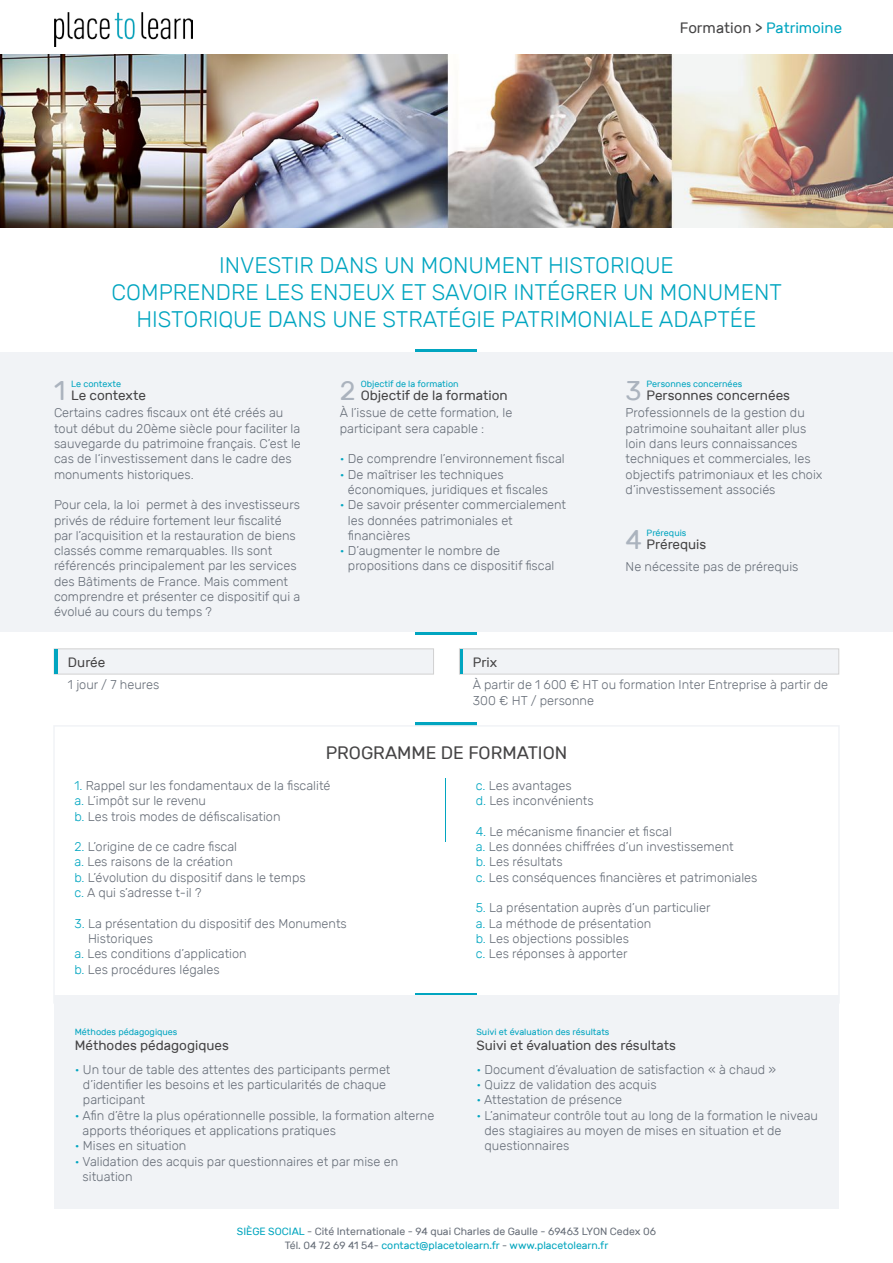
<style>
.page{position:relative;width:893px;height:1263px;background:#fff}
.page>*{position:absolute;margin:0;border:0;box-sizing:border-box;transform-origin:0 0}
.t1{font:27px "Rubik";color:#abb3be}
.t2{font:300 22.5px/27px "Rubik";color:#01a5c0;text-align:center}
.t3{font:18px "Rubik";color:#454445}
.t4{font:15px "Rubik";color:#454445}
.t5{font:13.5px "Rubik";color:#454445}
.t6{font:300 12.75px/15.3px "Rubik";color:#676e78}
.t7{font:10.5px/13.5px "Rubik";color:#676e78;text-align:center}
.t8{font:9px "Rubik";color:#01a5c0}
.s1{color:#01a5c0}
.s2{color:#00a5be}
</style>
<div class="page">
<img style="left:0;top:54px;width:893px;height:173px">
<img style="left:54px;top:12px;width:138px;height:35px">
<hr style="left:416px;top:349px;width:61px;height:3px;background:#01a5c0">
<hr style="left:416px;top:723px;width:61px;height:3px;background:#01a5c0">
<hr style="left:445px;top:778px;width:1px;height:64px;background:#01a5c0">
<hr style="left:416px;top:993px;width:61px;height:2px;background:#01a5c0">
<div style="left:54px;top:995px;width:785px;height:214px;background:#f1f3f6"></div>
<div style="left:53px;top:725px;width:787px;height:278px;border:2px solid #f1f3f6"></div>
<div style="left:0;top:352px;width:893px;height:279px;background:#f1f3f6"></div>
<hr style="left:416px;top:632px;width:61px;height:2px;background:#01a5c0">
<div style="left:459px;top:649px;width:380px;height:25px;background:#f1f3f6;border:1px solid #d1d1d1"></div>
<div style="left:54px;top:649px;width:380px;height:25px;background:#f1f3f6;border:1px solid #d1d1d1"></div>
<hr style="left:55px;top:649px;width:3px;height:25px;background:#01a5c0">
<hr style="left:460px;top:649px;width:3px;height:25px;background:#01a5c0">
<p class="t4" style="left:680px;top:19px;width:164px">Formation &gt; <span class="s1">Patrimoine</span></p>
<h2 class="t2" style="left:112px;top:252px;width:672px">INVESTIR DANS UN MONUMENT HISTORIQUE<br>COMPRENDRE LES ENJEUX ET SAVOIR INTÉGRER UN MONUMENT<br>HISTORIQUE DANS UNE STRATÉGIE PATRIMONIALE ADAPTÉE</h2>
<p class="t8" style="left:361px;top:378px;width:99px">Objectif de la formation</p>
<h1 class="t1" style="left:626px;top:375px;width:18px">3</h1>
<p class="t8" style="left:647px;top:378px;width:97px">Personnes concernées</p>
<p class="t8" style="left:71px;top:378px;width:51px">Le contexte</p>
<p class="t5" style="left:71px;top:387px;width:76px">Le contexte</p>
<h1 class="t1" style="left:340px;top:375px;width:17px">2</h1>
<p class="t5" style="left:647px;top:387px;width:145px">Personnes concernées</p>
<h1 class="t1" style="left:54px;top:375px;width:13px">1</h1>
<p class="t5" style="left:361px;top:387px;width:148px">Objectif de la formation</p>
<p class="t6" style="left:54px;top:405px;width:248px">Certains cadres fiscaux ont été créés au tout début du 20ème siècle pour faciliter la sauvegarde du patrimoine français. C’est le cas de l‘investissement dans le cadre des monuments historiques.</p>
<p class="t6" style="left:54px;top:497px;width:248px">Pour cela, la loi permet à des investisseurs privés de réduire fortement leur fiscalité par l’acquisition et la restauration de biens classés comme remarquables. Ils sont référencés principalement par les services des Bâtiments de France. Mais comment comprendre et présenter ce dispositif qui a évolué au cours du temps ?</p>
<p class="t6" style="left:340px;top:405px;width:174px">À l’issue de cette formation, le participant sera capable :</p>
<p class="t6" style="left:340px;top:451px;width:226px"><span class="s1">•</span> De comprendre l’environnement fiscal</p>
<p class="t6" style="left:348px;top:467px;width:202px;text-indent:-8px"><span class="s1">•</span> De maîtriser les techniques économiques, juridiques et fiscales</p>
<p class="t6" style="left:348px;top:497px;width:220px;text-indent:-8px"><span class="s1">•</span> De savoir présenter commercialement les données patrimoniales et financières</p>
<p class="t6" style="left:348px;top:543px;width:208px;text-indent:-8px"><span class="s1">•</span> D’augmenter le nombre de propositions dans ce dispositif fiscal</p>
<p class="t5" style="left:68px;top:655px;width:39px">Durée</p>
<p class="t5" style="left:473px;top:655px;width:26px">Prix</p>
<p class="t6" style="left:626px;top:405px;width:198px">Professionnels de la gestion du patrimoine souhaitant aller plus loin dans leurs connaissances techniques et commerciales, les objectifs patrimoniaux et les choix d’investissement associés</p>
<h1 class="t1" style="left:626px;top:525px;width:18px">4</h1>
<p class="t8" style="left:647px;top:527px;width:41px">Prérequis</p>
<p class="t5" style="left:647px;top:537px;width:61px">Prérequis</p>
<p class="t6" style="left:626px;top:559px;width:174px">Ne nécessite pas de prérequis</p>
<p class="t6" style="left:68px;top:677px;width:93px">1 jour / 7 heures</p>
<p class="t6" style="left:473px;top:677px;width:357px">À partir de 1 600 € HT ou formation Inter Entreprise à partir de<br>300 € HT / personne</p>
<h3 class="t3" style="left:326px;top:743px;width:243px">PROGRAMME DE FORMATION</h3>
<p class="t6" style="left:74px;top:778px;width:258px"><span class="s1">1.</span> Rappel sur les fondamentaux de la fiscalité <span class="s1">a.</span> L’impôt sur le revenu<br><span class="s1">b.</span> Les trois modes de défiscalisation</p>
<p class="t6" style="left:74px;top:839px;width:233px"><span class="s1">2.</span> L’origine de ce cadre fiscal<br><span class="s1">a.</span> Les raisons de la création<br><span class="s1">b.</span> L’évolution du dispositif dans le temps <span class="s1">c.</span> A qui s’adresse t-il ?</p>
<p class="t6" style="left:74px;top:916px;width:274px"><span class="s1">3.</span> La présentation du dispositif des Monuments</p>
<p class="t6" style="left:88px;top:931px;width:67px">Historiques</p>
<p class="t6" style="left:74px;top:946px;width:174px"><span class="s1">a.</span> Les conditions d’application</p>
<p class="t6" style="left:74px;top:961px;width:147px"><span class="s1">b.</span> Les procédures légales</p>
<p class="t6" style="left:476px;top:778px;width:119px"><span class="s1">c.</span> Les avantages<br><span class="s1">d.</span> Les inconvénients</p>
<p class="t6" style="left:476px;top:824px;width:283px"><span class="s1">4.</span> Le mécanisme financier et fiscal<br><span class="s1">a.</span> Les données chiffrées d’un investissement<br><span class="s1">b.</span> Les résultats<br><span class="s1">c.</span> Les conséquences financières et patrimoniales</p>
<p class="t6" style="left:476px;top:900px;width:236px"><span class="s1">5.</span> La présentation auprès d’un particulier <span class="s1">a.</span> La méthode de présentation<br><span class="s1">b.</span> Les objections possibles<br><span class="s1">c.</span> Les réponses à apporter</p>
<p class="t8" style="left:75px;top:1027px;width:104px">Méthodes pédagogiques</p>
<p class="t8" style="left:476px;top:1027px;width:135px">Suivi et évaluation des résultats</p>
<p class="t5" style="left:75px;top:1038px;width:155px">Méthodes pédagogiques</p>
<p class="t5" style="left:476px;top:1038px;width:201px">Suivi et évaluation des résultats</p>
<p class="t6" style="left:83px;top:1062px;width:309px;text-indent:-8px"><span class="s1">•</span> Un tour de table des attentes des participants permet d’identifier les besoins et les particularités de chaque participant</p>
<p class="t6" style="left:83px;top:1108px;width:353px;text-indent:-8px"><span class="s1">•</span> Afin d’être la plus opérationnelle possible, la formation alterne apports théoriques et applications pratiques</p>
<p class="t6" style="left:75px;top:1138px;width:113px"><span class="s1">•</span> Mises en situation</p>
<p class="t6" style="left:83px;top:1153px;width:317px;text-indent:-8px"><span class="s1">•</span> Validation des acquis par questionnaires et par mise en situation</p>
<p class="t6" style="left:476px;top:1062px;width:301px"><span class="s1">•</span> Document d’évaluation de satisfaction « à chaud »</p>
<p class="t6" style="left:476px;top:1077px;width:182px"><span class="s1">•</span> Quizz de validation des acquis</p>
<p class="t6" style="left:476px;top:1092px;width:147px"><span class="s1">•</span> Attestation de présence</p>
<p class="t6" style="left:485px;top:1108px;width:335px;text-indent:-8px"><span class="s1">•</span> L’animateur contrôle tout au long de la formation le niveau des stagiaires au moyen de mises en situation et de questionnaires</p>
<p class="t7" style="left:237px;top:1225px;width:421px"><span class="s2">SIÈGE SOCIAL</span> - Cité Internationale - 94 quai Charles de Gaulle - 69463 LYON Cedex 06<br>Tél. 04 72 69 41 54- <span class="s2">contact@placetolearn.fr</span> - <span class="s2">www.placetolearn.fr</span></p>
</div>
